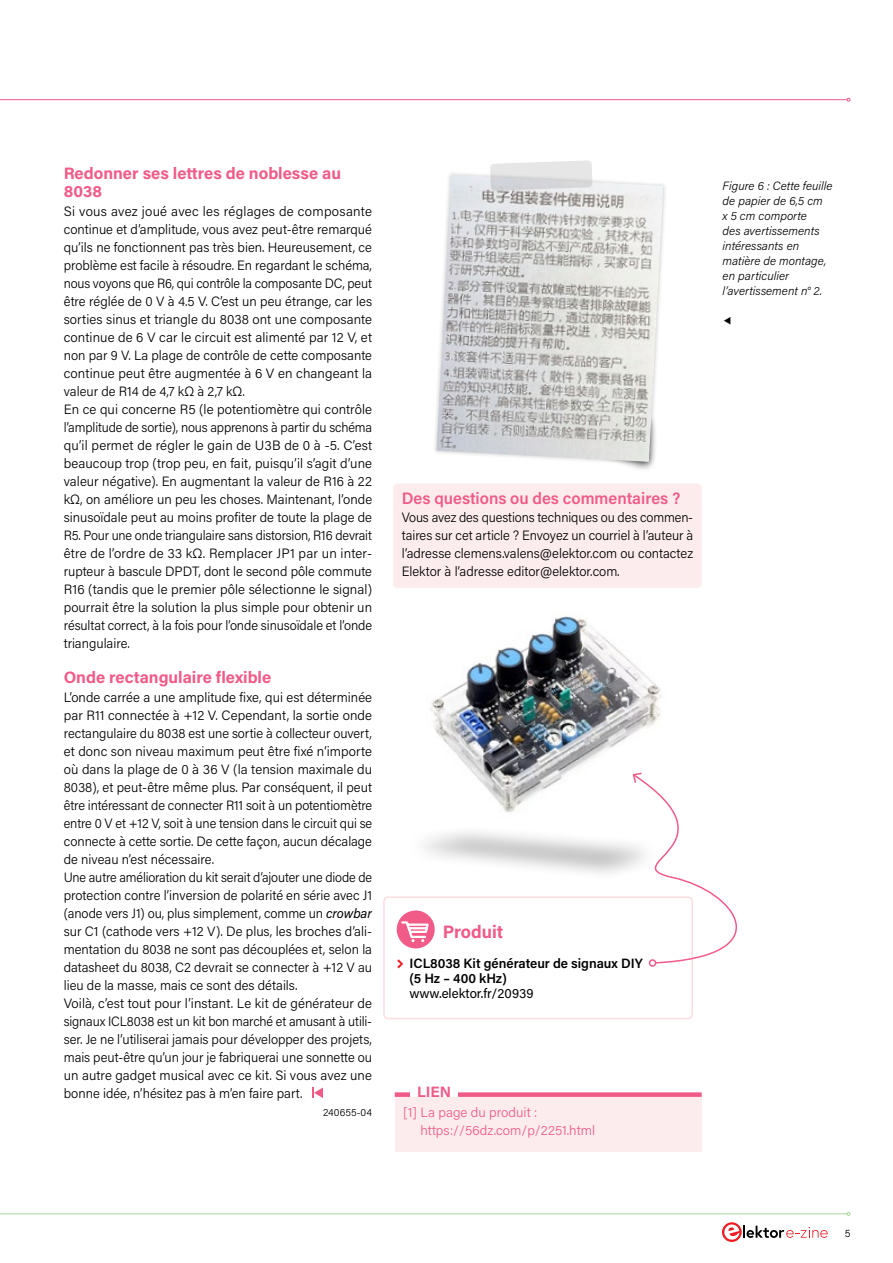
<style>
.page{position:relative;width:893px;height:1263px;background:#fff}
.page>*{position:absolute;margin:0;border:0;box-sizing:border-box;transform-origin:0 0}
.t1{font:700 18px "Acumin Pro";color:#f05b88}
.t2{font:700 16.5px/18px "Acumin Pro";color:#f05b88}
.t3{font:600 16.5px "Acumin Pro";color:#f05b88}
.t4{font:700 15px "Acumin Pro";color:#f05b88}
.t5{font:300 13.5px/18px "Acumin Pro";color:#000}
.t6{font:300 13.5px/18px "Acumin Pro";color:#000;text-align:justify;scale:.96 1}
.t7{font:300 13.5px/18px "Acumin Pro";color:#f05b88}
.t8{font:600 13.5px/15px "Acumin Pro";color:#000}
.t9{font:13.5px "Acumin Pro";color:#000}
.t10{font:italic 300 12px/15px "Acumin Pro";color:#000}
.t11{font:300 10.8px "Acumin Pro";color:#000}
.t12{font:300 10.5px "Acumin Pro";letter-spacing:.005em;color:#000}
.s1{font-weight:400;font-style:italic}
.s2{font-family:"Productus";font-size:18px;color:#ed1d24}
</style>
<div class="page">
<hr style="left:0;top:1213px;width:847px;height:1px;background:#aad69c">
<img style="left:430px;top:613px;width:231px;height:199px">
<div style="left:405px;top:824px;width:257px;height:57px;background:#000;opacity:.3"></div>
<img style="left:430px;top:658px;width:220px;height:27px">
<hr style="left:0;top:99px;width:847px;height:1px;background:#f05b88">
<svg style="left:312px;top:1087px;width:11px;height:11px"></svg>
<div style="left:393px;top:483px;width:309px;height:34px;background:#fdecee;border-radius:4px"></div>
<div style="left:393px;top:504px;width:309px;height:84px;background:#fdecee;border-radius:4px"></div>
<div style="left:595px;top:413px;width:63px;height:60px;background:#000;opacity:.75"></div>
<div style="left:432px;top:171px;width:235px;height:295px;background:#000;opacity:.2"></div>
<img style="left:436px;top:175px;width:227px;height:287px">
<div style="left:395px;top:1094px;width:307px;height:58px;background:#fdecee"></div>
<div style="left:395px;top:1092px;width:307px;height:5px;background:#f05b88"></div>
<div style="left:411px;top:1071px;width:47px;height:26px;background:#fff"></div>
<svg style="left:490px;top:160px;width:102px;height:31px;background:#e0e1e2"></svg>
<div style="left:383px;top:896px;width:310px;height:123px;border:2px solid #fcdce1;border-radius:4px"></div>
<div style="left:397px;top:910px;width:38px;height:38px;background:#f05b88;border-radius:50%"></div>
<svg style="left:400px;top:921px;width:29px;height:21px"></svg>
<div style="left:649px;top:959px;width:7px;height:8px;border:2px solid #f05b88;border-radius:50%"></div>
<svg style="left:609px;top:772px;width:128px;height:192px"></svg>
<svg style="left:722px;top:1222px;width:20px;height:20px"></svg>
<svg style="left:723px;top:1224px;width:105px;height:16px"></svg>
<p class="t2" style="left:64px;top:163px;width:279px">Redonner ses lettres de noblesse au<br>8038</p>
<p class="t5" style="left:64px;top:202px;width:310px">Si vous avez joué avec les réglages de composante continue et d’amplitude, vous avez peut-être remarqué qu’ils ne fonctionnent pas très bien. Heureusement, ce problème est facile à résoudre. En regardant le schéma, nous voyons que R6, qui contrôle la composante DC, peut être réglée de 0 V à 4.5 V. C’est un peu étrange, car les sorties sinus et triangle du 8038 ont une composante continue de 6 V car le circuit est alimenté par 12 V, et non par 9 V. La plage de contrôle de cette composante continue peut être augmentée à 6 V en changeant la valeur de R14 de 4,7 kΩ à 2,7 kΩ.<br>En ce qui concerne R5 (le potentiomètre qui contrôle l’amplitude de sortie), nous apprenons à partir du schéma qu’il permet de régler le gain de U3B de 0 à -5. C’est beaucoup trop (trop peu, en fait, puisqu’il s’agit d’une valeur négative). En augmentant la valeur de R16 à 22 kΩ, on améliore un peu les choses. Maintenant, l’onde sinusoïdale peut au moins profiter de toute la plage de R5. Pour une onde triangulaire sans distorsion, R16 devrait être de l’ordre de 33 kΩ. Remplacer JP1 par un inter&shy;rupteur à bascule DPDT, dont le second pôle commute R16 (tandis que le premier pôle sélectionne le signal) pourrait être la solution la plus simple pour obtenir un résultat correct, à la fois pour l’onde sinusoïdale et l’onde triangulaire.</p>
<p class="t2" style="left:64px;top:667px;width:209px">Onde rectangulaire flexible</p>
<p class="t5" style="left:64px;top:688px;width:310px">L’onde carrée a une amplitude fixe, qui est déterminée par R11 connectée à +12 V. Cependant, la sortie onde rectangulaire du 8038 est une sortie à collecteur ouvert, et donc son niveau maximum peut être fixé n’importe où dans la plage de 0 à 36 V (la tension maximale du 8038), et peut-être même plus. Par conséquent, il peut être intéressant de connecter R11 soit à un potentiomètre entre 0 V et +12 V, soit à une tension dans le circuit qui se connecte à cette sortie. De cette façon, aucun décalage de niveau n’est nécessaire.<br>Une autre amélioration du kit serait d’ajouter une diode de protection contre l’inversion de polarité en série avec J1 (anode vers J1) ou, plus simplement, comme un <span class="s1">crowbar </span>sur C1 (cathode vers +12 V). De plus, les broches d’ali&shy;mentation du 8038 ne sont pas découplées et, selon la datasheet du 8038, C2 devrait se connecter à +12 V au lieu de la masse, mais ce sont des détails.<br>Voilà, c’est tout pour l’instant. Le kit de générateur de signaux ICL8038 est un kit bon marché et amusant à utili&shy;ser. Je ne l’utiliserai jamais pour développer des projets, mais peut-être qu’un jour je fabriquerai une sonnette ou un autre gadget musical avec ce kit. Si vous avez une bonne idée, n’hésitez pas à m’en faire part.</p>
<p class="t12" style="left:323px;top:1105px;width:51px">240655-04</p>
<p class="t3" style="left:402px;top:487px;width:280px">Des questions ou des commentaires ?</p>
<p class="t6" style="left:402px;top:508px;width:305px">Vous avez des questions techniques ou des commen&shy;taires sur cet article ? Envoyez un courriel à l’auteur à l’adresse clemens.valens@elektor.com ou contactez Elektor à l’adresse editor@elektor.com.</p>
<h1 class="t1" style="left:443px;top:919px;width:62px">Produit</h1>
<p class="t8" style="left:409px;top:955px;width:235px;text-indent:-13px"><span class="s2">&gt;</span> ICL8038 Kit générateur de signaux DIY (5 Hz – 400 kHz)</p>
<p class="t9" style="left:409px;top:984px;width:126px">www.elektor.fr/20939</p>
<p class="t4" style="left:417px;top:1081px;width:35px">LIEN</p>
<p class="t7" style="left:420px;top:1103px;width:176px;text-indent:-17px">[1] La page du produit : https://56dz.com/p/2251.html</p>
<p class="t10" style="left:723px;top:177px;width:111px">Figure 6 : Cette feuille de papier de 6,5 cm<br>x 5 cm comporte<br>des avertissements intéressants en matière de montage, en particulier l’avertissement n° 2.</p>
<p class="t11" style="left:845px;top:1226px;width:7px">5</p>
</div>
